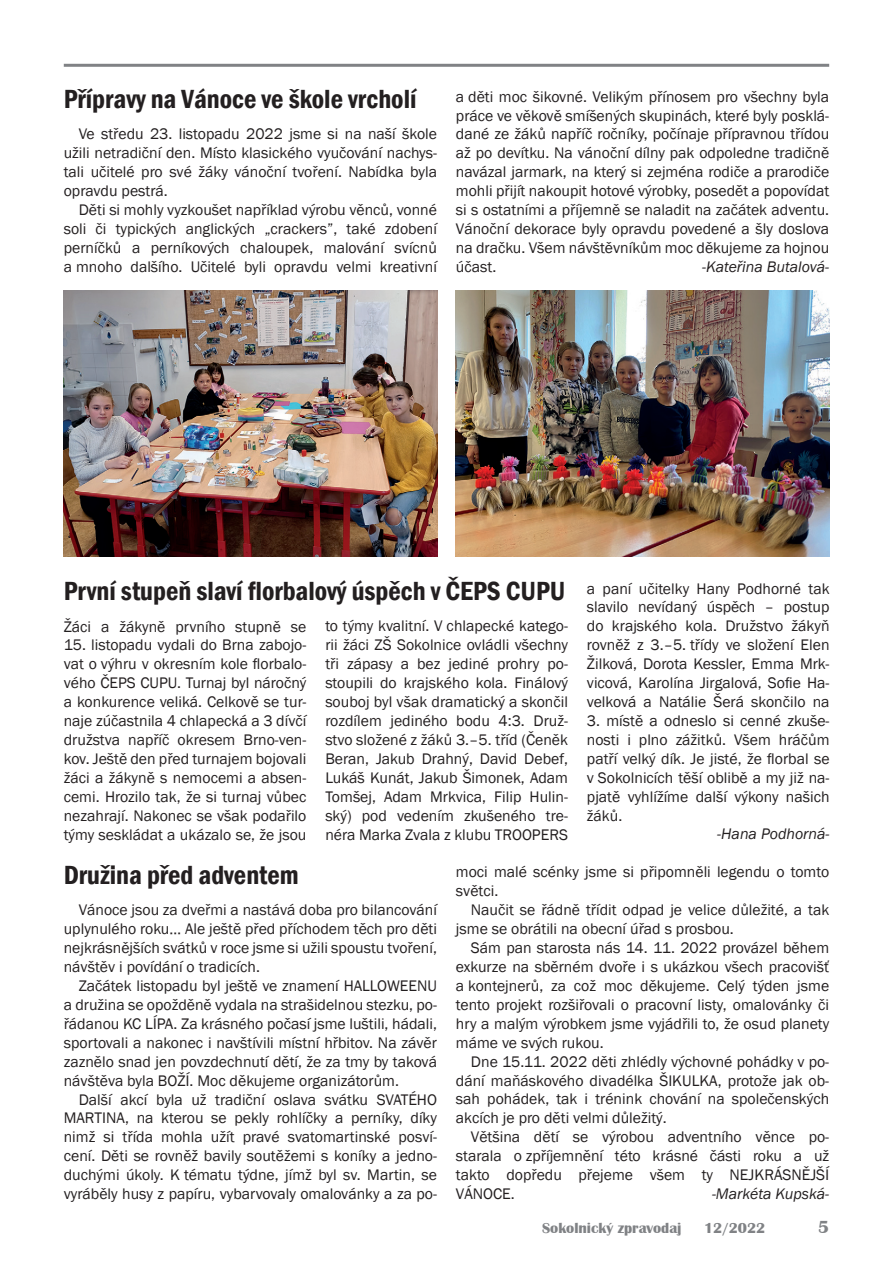
<style>
.page{position:relative;width:893px;height:1263px;background:#fff}
.page>*{position:absolute;margin:0;border:0;box-sizing:border-box;transform-origin:0 0}
.t1{font:600 condensed 27px "Franklin Gothic";color:#231f20}
.t2{font:700 18px "Britannic";color:#808285}
.t3{font:15.75px/18.9px "Franklin Gothic";color:#231f20;text-align:justify}
.t4{font:italic 15.75px "Franklin Gothic";color:#231f20}
.t5{font:700 15px "Britannic";color:#808285}
</style>
<div class="page">
<hr style="left:64px;top:64px;width:765px;height:3px;background:#808285">
<img style="left:64px;top:291px;width:373px;height:265px">
<img style="left:456px;top:291px;width:373px;height:265px">
<h1 class="t1" style="left:64px;top:81px;width:354px">Přípravy na Vánoce ve škole vrcholí</h1>
<p class="t3" style="left:64px;top:125px;width:375px;text-indent:15px">Ve středu 23. listopadu 2022 jsme si na naší škole užili netradiční den. Místo klasického vyučování nachys&shy;tali učitelé pro své žáky vánoční tvoření. Nabídka byla opravdu pestrá.</p>
<p class="t3" style="left:64px;top:201px;width:375px;text-indent:15px">Děti si mohly vyzkoušet například výrobu věnců, vonné soli či typických anglických „crackers”, také zdobení perníčků a perníkových chaloupek, malování svícnů a mnoho dalšího. Učitelé byli opravdu velmi kreativní</p>
<p class="t3" style="left:456px;top:87px;width:375px">a děti moc šikovné. Velikým přínosem pro všechny byla práce ve věkově smíšených skupinách, které byly posklá&shy;dané ze žáků napříč ročníky, počínaje přípravnou třídou až po devítku. Na vánoční dílny pak odpoledne tradičně navázal jarmark, na který si zejména rodiče a prarodiče mohli přijít nakoupit hotové výrobky, posedět a popovídat si s ostatními a příjemně se naladit na začátek adventu.<br>Vánoční dekorace byly opravdu povedené a šly doslova na dračku. Všem návštěvníkům moc děkujeme za hojnou účast.</p>
<p class="t4" style="left:702px;top:257px;width:128px">-Kateřina Butalová-</p>
<h1 class="t1" style="left:64px;top:573px;width:503px">První stupeň slaví florbalový úspěch v ČEPS CUPU</h1>
<p class="t3" style="left:64px;top:617px;width:244px">Žáci a žákyně prvního stupně se</p>
<p class="t3" style="left:64px;top:636px;width:244px">15. listopadu vydali do Brna zabojo&shy;vat o výhru v okresním kole florbalo&shy;vého ČEPS CUPU. Turnaj byl náročný a konkurence veliká. Celkově se tur&shy;naje zúčastnila 4 chlapecká a 3 dívčí družstva napříč okresem Brno-ven&shy;kov. Ještě den před turnajem bojovali žáci a žákyně s nemocemi a absen&shy;cemi. Hrozilo tak, že si turnaj vůbec nezahrají. Nakonec se však podařilo týmy seskládat a ukázalo se, že jsou</p>
<p class="t3" style="left:325px;top:617px;width:244px">to týmy kvalitní. V chlapecké katego&shy;rii žáci ZŠ Sokolnice ovládli všechny tři zápasy a bez jediné prohry po&shy;stoupili do krajského kola. Finálový souboj byl však dramatický a skončil rozdílem jediného bodu 4:3. Druž&shy;stvo složené z žáků 3.–5. tříd (Čeněk Beran, Jakub Drahný, David Debef, Lukáš Kunát, Jakub Šimonek, Adam Tomšej, Adam Mrkvica, Filip Hulin&shy;ský) pod vedením zkušeného tre&shy;néra Marka Zvala z klubu TROOPERS</p>
<p class="t3" style="left:587px;top:579px;width:244px">a paní učitelky Hany Podhorné tak slavilo nevídaný úspěch – postup do krajského kola. Družstvo žákyň rovněž z 3.–5. třídy ve složení Elen Žilková, Dorota Kessler, Emma Mrk&shy;vicová, Karolína Jirgalová, Sofie Ha&shy;velková a Natálie Šerá skončilo na</p>
<p class="t3" style="left:587px;top:711px;width:244px">3. místě a odneslo si cenné zkuše&shy;nosti i plno zážitků. Všem hráčům patří velký dík. Je jisté, že florbal se v Sokolnicích těší oblibě a my již na&shy;pjatě vyhlížíme další výkony našich žáků.</p>
<p class="t4" style="left:717px;top:824px;width:114px">-Hana Podhorná-</p>
<h1 class="t1" style="left:64px;top:856px;width:237px">Družina před adventem</h1>
<p class="t3" style="left:64px;top:901px;width:375px;text-indent:15px">Vánoce jsou za dveřmi a nastává doba pro bilancování uplynulého roku… Ale ještě před příchodem těch pro děti nejkrásnějších svátků v roce jsme si užili spoustu tvoření, návštěv i povídání o tradicích.</p>
<p class="t3" style="left:64px;top:977px;width:375px;text-indent:15px">Začátek listopadu byl ještě ve znamení HALLOWEENU a družina se opožděně vydala na strašidelnou stezku, po&shy;řádanou KC LÍPA. Za krásného počasí jsme luštili, hádali, sportovali a nakonec i navštívili místní hřbitov. Na závěr zaznělo snad jen povzdechnutí dětí, že za tmy by taková návštěva byla BOŽÍ. Moc děkujeme organizátorům.</p>
<p class="t3" style="left:64px;top:1090px;width:375px;text-indent:15px">Další akcí byla už tradiční oslava svátku SVATÉHO MARTINA, na kterou se pekly rohlíčky a perníky, díky nimž si třída mohla užít pravé svatomartinské posví&shy;cení. Děti se rovněž bavily soutěžemi s koníky a jedno&shy;duchými úkoly. K tématu týdne, jímž byl sv. Martin, se vyráběly husy z papíru, vybarvovaly omalovánky a za po-</p>
<p class="t3" style="left:456px;top:863px;width:375px">moci malé scénky jsme si připomněli legendu o tomto světci.</p>
<p class="t3" style="left:456px;top:901px;width:375px;text-indent:15px">Naučit se řádně třídit odpad je velice důležité, a tak jsme se obrátili na obecní úřad s prosbou.</p>
<p class="t3" style="left:456px;top:939px;width:375px;text-indent:15px">Sám pan starosta nás 14. 11. 2022 provázel během exkurze na sběrném dvoře i s ukázkou všech pracovišť a kontejnerů, za což moc děkujeme. Celý týden jsme tento projekt rozšiřovali o pracovní listy, omalovánky či hry a malým výrobkem jsme vyjádřili to, že osud planety máme ve svých rukou.</p>
<p class="t3" style="left:456px;top:1052px;width:375px;text-indent:15px">Dne 15.11. 2022 děti zhlédly výchovné pohádky v po&shy;dání maňáskového divadélka ŠIKULKA, protože jak ob&shy;sah pohádek, tak i trénink chování na společenských akcích je pro děti velmi důležitý.</p>
<p class="t3" style="left:456px;top:1128px;width:375px;text-indent:15px">Většina dětí se výrobou adventního věnce po&shy;starala o zpříjemnění této krásné části roku a už takto dopředu přejeme všem ty NEJKRÁSNĚJŠÍ VÁNOCE.</p>
<p class="t4" style="left:712px;top:1184px;width:119px">-Markéta Kupská-</p>
<p class="t5" style="left:542px;top:1220px;width:141px">Sokolnický zpravodaj</p>
<p class="t5" style="left:704px;top:1220px;width:63px">12/2022</p>
<p class="t2" style="left:818px;top:1217px;width:13px">5</p>
</div>
